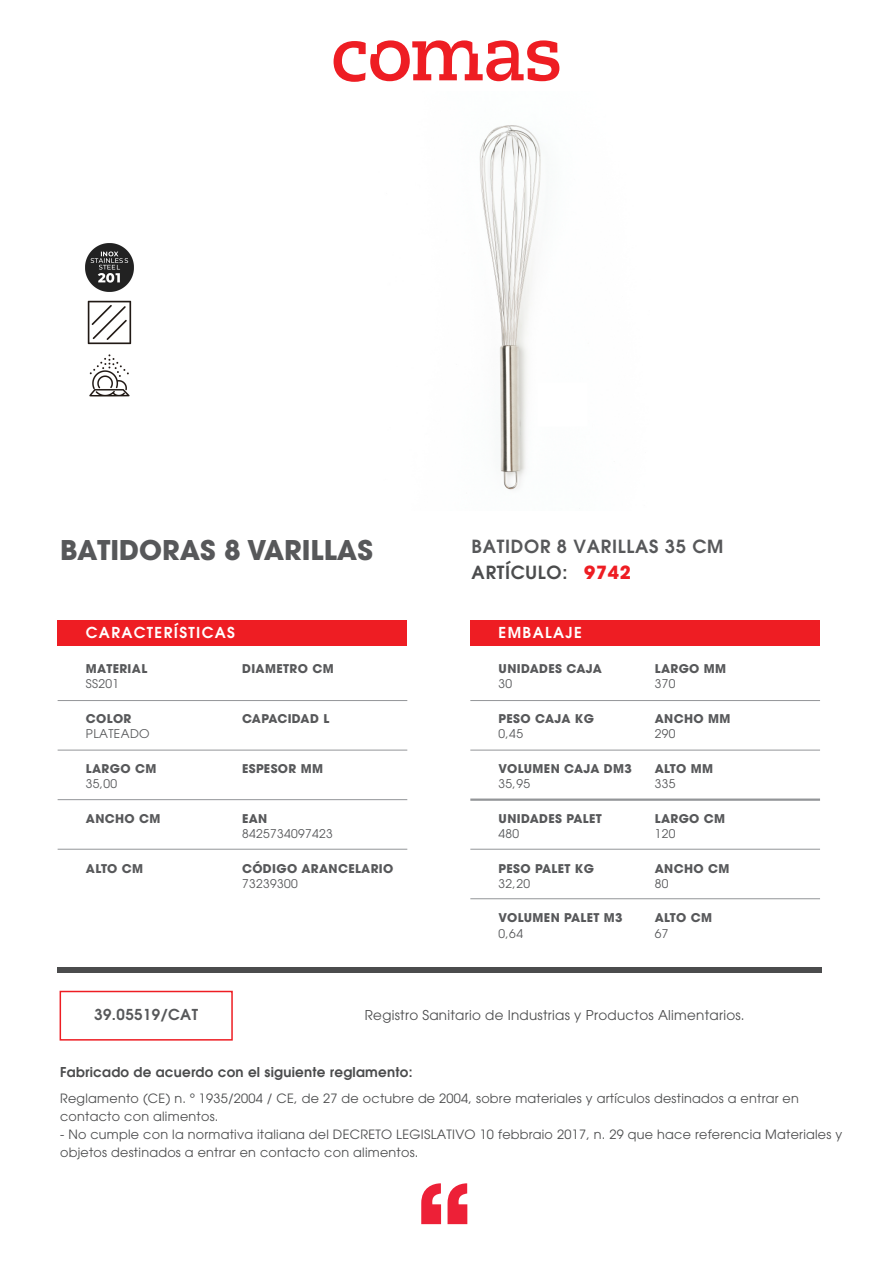
<style>
.page{position:relative;width:893px;height:1263px;background:#fff}
.page>*{position:absolute;margin:0;border:0;box-sizing:border-box;transform-origin:0 0}
.t1{font:700 27px "Avant Garde";color:#57585a}
.t2{font:600 18px/25.7px "Avant Garde";letter-spacing:.04em;color:#57585a}
.t3{font:600 15px "Avant Garde";letter-spacing:.09em;color:#fff}
.t4{font:600 15px "Avant Garde";letter-spacing:.03em;color:#57585a}
.t5{font:13.5px "Avant Garde";letter-spacing:.02em;color:#4b4c4d}
.t6{font:600 13.5px "Avant Garde";letter-spacing:.02em;color:#4b4c4d}
.t7{font:12.75px/18px "Avant Garde";letter-spacing:.02em;color:#4b4c4d}
.t8{font:700 12px "Avant Garde";letter-spacing:.03em;color:#57585a}
.t9{font:12px "Avant Garde";letter-spacing:.03em;color:#57585a}
.t10{font:700 12px "Avant Garde";letter-spacing:.01em;color:#57585a}
.s1{color:#4b4c4d}
.s2{font-weight:700;color:#ee1d23}
</style>
<div class="page">
<svg style="left:421px;top:1183px;width:20px;height:41px"></svg>
<svg style="left:448px;top:1183px;width:19px;height:41px"></svg>
<svg style="left:334px;top:40px;width:225px;height:42px"></svg>
<div style="left:58px;top:620px;width:349px;height:25px;background:#ee1d23"></div>
<div style="left:58px;top:967px;width:764px;height:6px;background:#4b4c4d"></div>
<hr style="left:58px;top:700px;width:349px;height:1px;background:#939598">
<hr style="left:58px;top:750px;width:349px;height:1px;background:#939598">
<hr style="left:58px;top:799px;width:349px;height:1px;background:#939598">
<hr style="left:58px;top:849px;width:349px;height:1px;background:#939598">
<div style="left:470px;top:620px;width:350px;height:25px;background:#ee1d23"></div>
<hr style="left:470px;top:700px;width:350px;height:1px;background:#939598">
<hr style="left:470px;top:750px;width:350px;height:1px;background:#939598">
<hr style="left:470px;top:798px;width:350px;height:3px;background:#939598">
<hr style="left:470px;top:849px;width:350px;height:1px;background:#939598">
<hr style="left:470px;top:898px;width:350px;height:1px;background:#939598">
<div style="left:60px;top:991px;width:173px;height:49px;border:2px solid #ee1d23"></div>
<img style="left:85px;top:243px;width:49px;height:154px">
<img style="left:479px;top:125px;width:62px;height:365px">
<h1 class="t1" style="left:60px;top:532px;width:314px">BATIDORAS 8 VARILLAS</h1>
<h2 class="t2" style="left:472px;top:533px;width:253px">BATIDOR 8 VARILLAS 35 CM<br><span class="s1">ARTÍCULO:</span> <span class="s2">9742</span></h2>
<p class="t3" style="left:86px;top:623px;width:151px">CARACTERÍSTICAS</p>
<p class="t8" style="left:86px;top:661px;width:63px">MATERIAL</p>
<p class="t9" style="left:86px;top:677px;width:35px">SS201</p>
<p class="t8" style="left:242px;top:661px;width:93px">DIAMETRO CM</p>
<p class="t8" style="left:86px;top:711px;width:47px">COLOR</p>
<p class="t9" style="left:86px;top:727px;width:65px">PLATEADO</p>
<p class="t8" style="left:86px;top:761px;width:72px">LARGO CM</p>
<p class="t9" style="left:86px;top:777px;width:33px">35,00</p>
<p class="t8" style="left:86px;top:810px;width:76px">ANCHO CM</p>
<p class="t10" style="left:242px;top:711px;width:89px">CAPACIDAD L</p>
<p class="t8" style="left:242px;top:761px;width:83px">ESPESOR MM</p>
<p class="t8" style="left:242px;top:810px;width:27px">EAN</p>
<p class="t9" style="left:242px;top:826px;width:92px">8425734097423</p>
<p class="t3" style="left:499px;top:623px;width:85px">EMBALAJE</p>
<p class="t8" style="left:499px;top:661px;width:105px">UNIDADES CAJA</p>
<p class="t9" style="left:499px;top:677px;width:15px">30</p>
<p class="t8" style="left:499px;top:711px;width:97px">PESO CAJA KG</p>
<p class="t9" style="left:499px;top:727px;width:26px">0,45</p>
<p class="t8" style="left:499px;top:761px;width:135px">VOLUMEN CAJA DM3</p>
<p class="t9" style="left:499px;top:777px;width:33px">35,95</p>
<p class="t8" style="left:499px;top:810px;width:105px">UNIDADES PALET</p>
<p class="t9" style="left:499px;top:826px;width:22px">480</p>
<p class="t8" style="left:655px;top:661px;width:73px">LARGO MM</p>
<p class="t9" style="left:655px;top:677px;width:22px">370</p>
<p class="t8" style="left:655px;top:711px;width:77px">ANCHO MM</p>
<p class="t9" style="left:655px;top:727px;width:22px">290</p>
<p class="t8" style="left:655px;top:761px;width:60px">ALTO MM</p>
<p class="t9" style="left:655px;top:777px;width:22px">335</p>
<p class="t8" style="left:655px;top:810px;width:72px">LARGO CM</p>
<p class="t9" style="left:655px;top:826px;width:22px">120</p>
<p class="t8" style="left:86px;top:860px;width:59px">ALTO CM</p>
<p class="t8" style="left:242px;top:860px;width:153px">CÓDIGO ARANCELARIO</p>
<p class="t9" style="left:242px;top:876px;width:57px">73239300</p>
<p class="t8" style="left:499px;top:860px;width:97px">PESO PALET KG</p>
<p class="t9" style="left:499px;top:876px;width:33px">32,20</p>
<p class="t8" style="left:499px;top:910px;width:126px">VOLUMEN PALET M3</p>
<p class="t9" style="left:499px;top:926px;width:26px">0,64</p>
<p class="t8" style="left:655px;top:860px;width:76px">ANCHO CM</p>
<p class="t9" style="left:655px;top:876px;width:15px">80</p>
<p class="t8" style="left:655px;top:910px;width:59px">ALTO CM</p>
<p class="t9" style="left:655px;top:926px;width:15px">67</p>
<p class="t4" style="left:94px;top:1005px;width:105px">39.05519/CAT</p>
<p class="t5" style="left:365px;top:1007px;width:381px">Registro Sanitario de Industrias y Productos Alimentarios.</p>
<p class="t6" style="left:60px;top:1063px;width:354px">Fabricado de acuerdo con el siguiente reglamento:</p>
<p class="t7" style="left:60px;top:1090px;width:740px">Reglamento (CE) n. º 1935/2004 / CE, de 27 de octubre de 2004, sobre materiales y artículos destinados a entrar en contacto con alimentos.</p>
<p class="t7" style="left:60px;top:1126px;width:784px">- No cumple con la normativa italiana del DECRETO LEGISLATIVO 10 febbraio 2017, n. 29 que hace referencia Materiales y objetos destinados a entrar en contacto con alimentos.</p>
</div>
